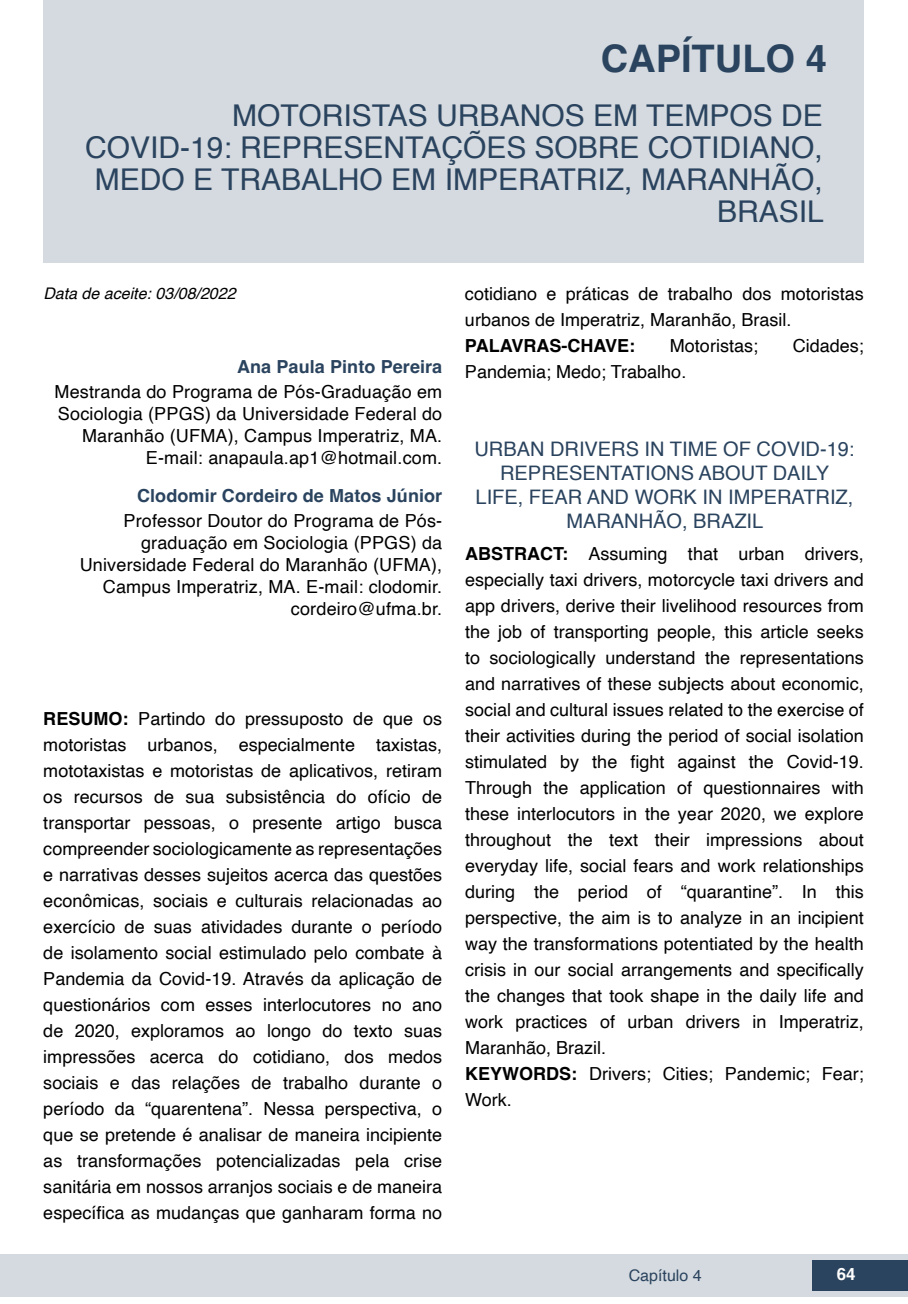
<style>
.page{position:relative;width:908px;height:1304px;background:#fff}
.page>*{position:absolute;margin:0;border:0;box-sizing:border-box;transform-origin:0 0}
.cap{font:700 38px "Helvetica";color:#2a435e}
.nome_artigos{font:30px/32px "Helvetica";color:#2a435e;text-align:right}
.título_Inglês{font:20px/24px "Helvetica";color:#2a435e;text-align:center}
.Resumos_e_PC_TXT{font:18px/26px "Helvetica";color:#000;text-align:justify}
.info_autores{font:18px/22px "Helvetica";letter-spacing:.01em;color:#000;text-align:right}
.nome_autores{font:700 18px "Helvetica";letter-spacing:.005em;color:#2a435e}
.Resumos_e_PC_TXT-2{font:700 18px "Helvetica";color:#000}
.t1{font:700 16.8px "Helvetica";color:#fff}
.t2{font:italic 16px "Helvetica";color:#000}
.t3{font:16px "Helvetica";color:#2a435e}
.s1{font-weight:700}
</style>
<div class="page">
<div style="left:0;top:1254px;width:906px;height:43px;background:#d4dadf"></div>
<div style="left:812px;top:1261px;width:95px;height:30px;background:#2a435e"></div>
<div style="left:43px;top:0;width:820px;height:263px;background:#d4dadf"></div>
<p class="cap" style="left:600px;top:35px;width:227px">CAPÍTULO 4</p>
<p class="nome_artigos" style="left:85px;top:101px;width:740px">MOTORISTAS URBANOS EM TEMPOS DE<br>COVID-19: REPRESENTAÇÕES SOBRE COTIDIANO,<br>MEDO E TRABALHO EM IMPERATRIZ, MARANHÃO,<br>BRASIL</p>
<p class="t2" style="left:43px;top:280px;width:194px">Data de aceite: 03/08/2022</p>
<p class="nome_autores" style="left:237px;top:356px;width:207px">Ana Paula Pinto Pereira</p>
<p class="info_autores" style="left:54px;top:382px;width:389px">Mestranda do Programa de Pós-Graduação em Sociologia (PPGS) da Universidade Federal do Maranhão (UFMA), Campus Imperatriz, MA.<br>E-mail: anapaula.ap1@hotmail.com.</p>
<p class="nome_autores" style="left:137px;top:485px;width:306px">Clodomir Cordeiro de Matos Júnior</p>
<p class="info_autores" style="left:80px;top:511px;width:364px">Professor Doutor do Programa de Pós&shy;graduação em Sociologia (PPGS) da Universidade Federal do Maranhão (UFMA), Campus Imperatriz, MA. E-mail: clodomir. cordeiro@ufma.br.</p>
<p class="Resumos_e_PC_TXT" style="left:43px;top:706px;width:400px"><span class="s1">RESUMO:</span> Partindo do pressuposto de que os motoristas urbanos, especialmente taxistas, mototaxistas e motoristas de aplicativos, retiram os recursos de sua subsistência do ofício de transportar pessoas, o presente artigo busca compreender sociologicamente as representações e narrativas desses sujeitos acerca das questões econômicas, sociais e culturais relacionadas ao exercício de suas atividades durante o período de isolamento social estimulado pelo combate à Pandemia da Covid-19. Através da aplicação de questionários com esses interlocutores no ano de 2020, exploramos ao longo do texto suas impressões acerca do cotidiano, dos medos sociais e das relações de trabalho durante o período da “quarentena”. Nessa perspectiva, o que se pretende é analisar de maneira incipiente as transformações potencializadas pela crise sanitária em nossos arranjos sociais e de maneira específica as mudanças que ganharam forma no</p>
<p class="Resumos_e_PC_TXT" style="left:465px;top:281px;width:400px">cotidiano e práticas de trabalho dos motoristas urbanos de Imperatriz, Maranhão, Brasil.</p>
<p class="Resumos_e_PC_TXT-2" style="left:465px;top:335px;width:172px">PALAVRAS-CHAVE:</p>
<p class="Resumos_e_PC_TXT" style="left:669px;top:333px;width:90px">Motoristas;</p>
<p class="Resumos_e_PC_TXT" style="left:792px;top:333px;width:73px">Cidades;</p>
<p class="Resumos_e_PC_TXT" style="left:465px;top:359px;width:223px">Pandemia; Medo; Trabalho.</p>
<p class="título_Inglês" style="left:474px;top:438px;width:381px">URBAN DRIVERS IN TIME OF COVID-19:<br>REPRESENTATIONS ABOUT DAILY<br>LIFE, FEAR AND WORK IN IMPERATRIZ,<br>MARANHÃO, BRAZIL</p>
<p class="Resumos_e_PC_TXT" style="left:465px;top:541px;width:400px"><span class="s1">ABSTRACT:</span> Assuming that urban drivers, especially taxi drivers, motorcycle taxi drivers and app drivers, derive their livelihood resources from the job of transporting people, this article seeks to sociologically understand the representations and narratives of these subjects about economic, social and cultural issues related to the exercise of their activities during the period of social isolation stimulated by the fight against the Covid-19.<br>Through the application of questionnaires with these interlocutors in the year 2020, we explore throughout the text their impressions about everyday life, social fears and work relationships during the period of “quarantine”. In this perspective, the aim is to analyze in an incipient way the transformations potentiated by the health crisis in our social arrangements and specifically the changes that took shape in the daily life and work practices of urban drivers in Imperatriz, Maranhão, Brazil.</p>
<p class="Resumos_e_PC_TXT" style="left:465px;top:1061px;width:400px"><span class="s1">KEYWORDS:</span> Drivers; Cities; Pandemic; Fear;<br>Work.</p>
<p class="t3" style="left:628px;top:1263px;width:74px">Capítulo 4</p>
<p class="t1" style="left:836px;top:1264px;width:20px">64</p>
</div>
